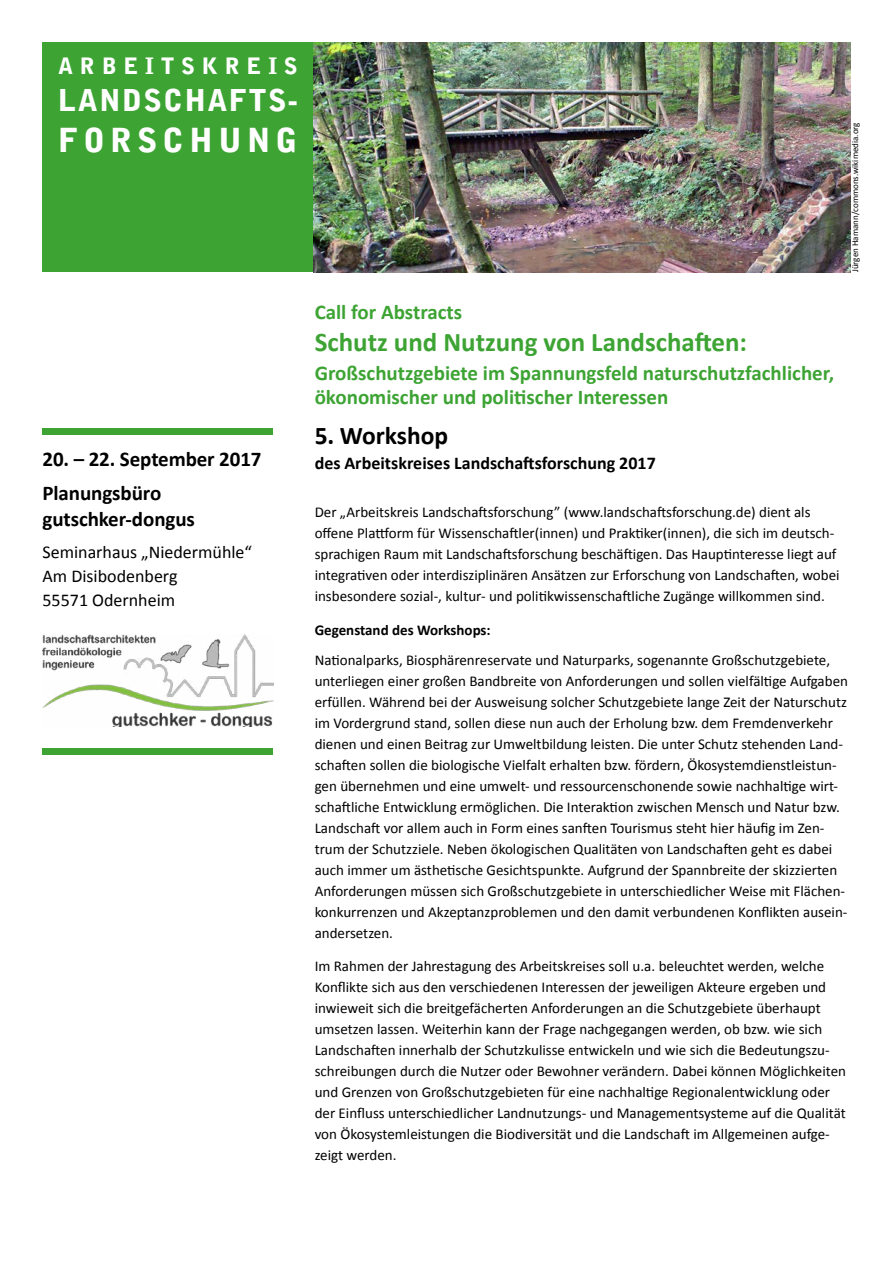
<style>
.page{position:relative;width:893px;height:1263px;background:#fff}
.page>*{position:absolute;margin:0;border:0;box-sizing:border-box;transform-origin:0 0}
.t1{font:900 33px "Bell Gothic Std";letter-spacing:.15em;color:#fff}
.t2{font:900 30px "Bell Gothic Std";letter-spacing:.045em;color:#fff}
.t3{font:700 27px "Calibri";color:#3da434}
.t4{font:700 25.5px "Calibri";color:#000}
.t5{font:900 22.5px "Bell Gothic Std";letter-spacing:.3em;color:#fff}
.t6{font:700 21px/24px "Calibri";color:#3da434}
.t7{font:700 21px/25.5px "Calibri";letter-spacing:-.005em;color:#000}
.t8{font:18px/24px "Calibri";color:#000}
.t9{font:700 18px "Calibri";color:#000}
.t10{font:15px/21px "Calibri";color:#000}
.t11{font:700 15px "Calibri";color:#000}
.t12{font:9px "Calibri";color:#000}
</style>
<div class="page">
<img style="left:43px;top:634px;width:231px;height:93px">
<div style="left:43px;top:428px;width:230px;height:6px;background:#3da434"></div>
<div style="left:43px;top:748px;width:230px;height:6px;background:#3da434"></div>
<div style="left:43px;top:43px;width:271px;height:229px;background:#3da434"></div>
<img style="left:314px;top:43px;width:536px;height:229px">
<h3 class="t5" style="left:58px;top:52px;width:241px">ARBEITSKREIS</h3>
<h2 class="t2" style="left:58px;top:83px;width:241px">LANDSCHAFTS-</h2>
<h1 class="t1" style="left:58px;top:120px;width:241px">FORSCHUNG</h1>
<p class="t12" style="left:850px;top:272px;width:151px;rotate:-90deg">Jürgen Hamann/commons.wikimedia.org</p>
<h3 class="t6" style="left:315px;top:300px;width:149px">Call for Abstracts</h3>
<h3 class="t3" style="left:315px;top:325px;width:434px">Schutz und Nutzung von Landschaften:</h3>
<h3 class="t6" style="left:315px;top:361px;width:521px">Großschutzgebiete im Spannungsfeld naturschutzfachlicher, ökonomischer und politischer Interessen</h3>
<h3 class="t4" style="left:315px;top:419px;width:135px">5. Workshop</h3>
<h3 class="t7" style="left:43px;top:447px;width:221px">20. – 22. September 2017</h3>
<p class="t9" style="left:315px;top:451px;width:343px">des Arbeitskreises Landschaftsforschung 2017</p>
<h3 class="t7" style="left:43px;top:481px;width:154px">Planungsbüro gutschker-dongus</h3>
<p class="t8" style="left:43px;top:541px;width:211px">Seminarhaus „Niedermühle“<br>Am Disibodenberg<br>55571 Odernheim</p>
<p class="t10" style="left:315px;top:502px;width:526px">Der „Arbeitskreis Landschaftsforschung” (www.landschaftsforschung.de) dient als offene Plattform für Wissenschaftler(innen) und Praktiker(innen), die sich im deutsch&shy;sprachigen Raum mit Landschaftsforschung beschäftigen. Das Hauptinteresse liegt auf integrativen oder interdisziplinären Ansätzen zur Erforschung von Landschaften, wobei insbesondere sozial-, kultur- und politikwissenschaftliche Zugänge willkommen sind.</p>
<p class="t11" style="left:315px;top:620px;width:178px">Gegenstand des Workshops:</p>
<p class="t10" style="left:315px;top:649px;width:535px">Nationalparks, Biosphärenreservate und Naturparks, sogenannte Großschutzgebiete, unterliegen einer großen Bandbreite von Anforderungen und sollen vielfältige Aufgaben erfüllen. Während bei der Ausweisung solcher Schutzgebiete lange Zeit der Naturschutz im Vordergrund stand, sollen diese nun auch der Erholung bzw. dem Fremdenverkehr dienen und einen Beitrag zur Umweltbildung leisten. Die unter Schutz stehenden Land&shy;schaften sollen die biologische Vielfalt erhalten bzw. fördern, Ökosystemdienstleistun&shy;gen übernehmen und eine umwelt- und ressourcenschonende sowie nachhaltige wirt&shy;schaftliche Entwicklung ermöglichen. Die Interaktion zwischen Mensch und Natur bzw.<br>Landschaft vor allem auch in Form eines sanften Tourismus steht hier häufig im Zen&shy;trum der Schutzziele. Neben ökologischen Qualitäten von Landschaften geht es dabei auch immer um ästhetische Gesichtspunkte. Aufgrund der Spannbreite der skizzierten Anforderungen müssen sich Großschutzgebiete in unterschiedlicher Weise mit Flächen&shy;konkurrenzen und Akzeptanzproblemen und den damit verbundenen Konflikten ausein&shy;andersetzen.</p>
<p class="t10" style="left:315px;top:956px;width:533px">Im Rahmen der Jahrestagung des Arbeitskreises soll u.a. beleuchtet werden, welche Konflikte sich aus den verschiedenen Interessen der jeweiligen Akteure ergeben und inwieweit sich die breitgefächerten Anforderungen an die Schutzgebiete überhaupt umsetzen lassen. Weiterhin kann der Frage nachgegangen werden, ob bzw. wie sich Landschaften innerhalb der Schutzkulisse entwickeln und wie sich die Bedeutungszu&shy;schreibungen durch die Nutzer oder Bewohner verändern. Dabei können Möglichkeiten und Grenzen von Großschutzgebieten für eine nachhaltige Regionalentwicklung oder der Einfluss unterschiedlicher Landnutzungs- und Managementsysteme auf die Qualität von Ökosystemleistungen die Biodiversität und die Landschaft im Allgemeinen aufge&shy;zeigt werden.</p>
</div>
